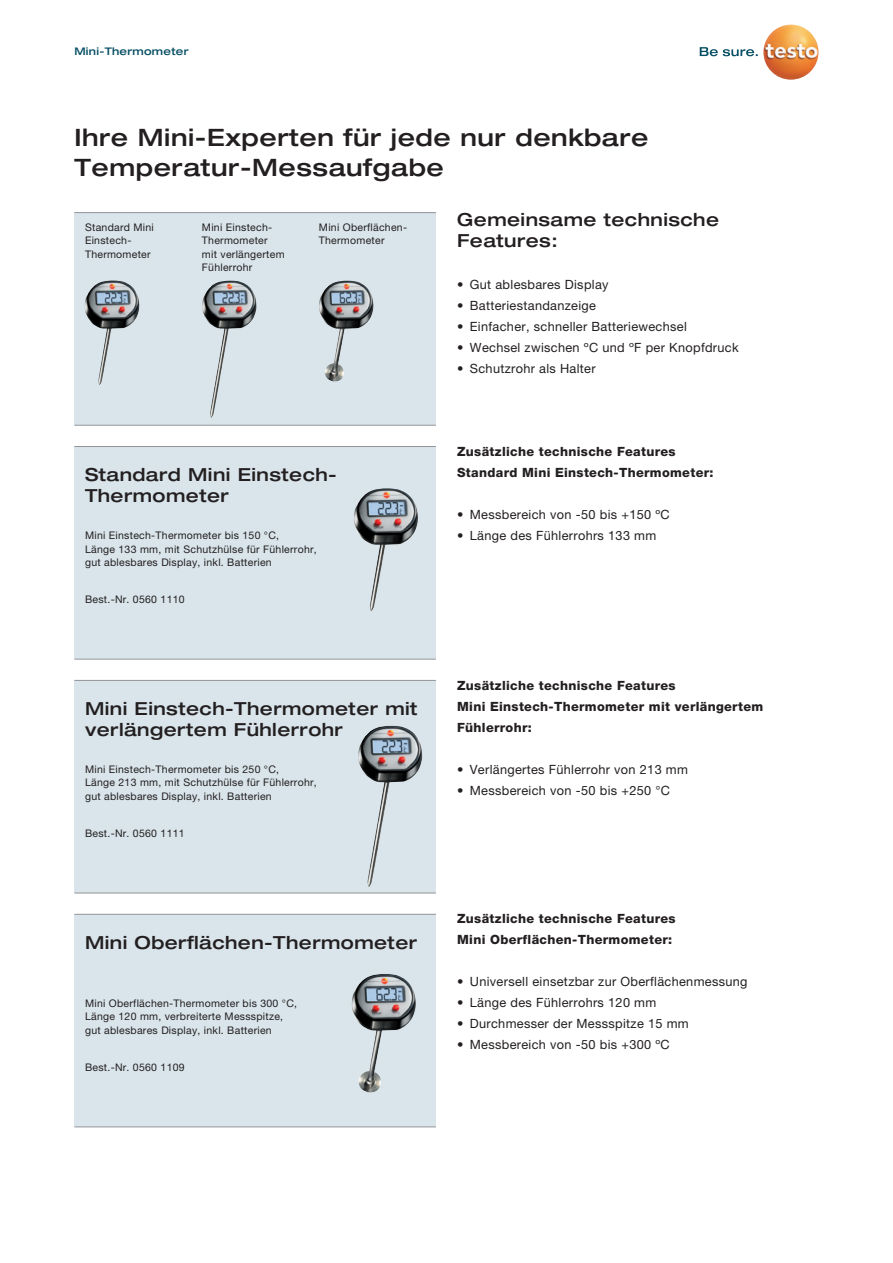
<style>
.page{position:relative;width:893px;height:1263px;background:#fff}
.page>*{position:absolute;margin:0;border:0;box-sizing:border-box;transform-origin:0 0}
.t1{font:500 expanded 24px/30px "Helvetica Neue LTW1 G";letter-spacing:.025em;color:#231f20}
.t2{font:500 expanded 18px/21px "Helvetica Neue LTW1 G";letter-spacing:.025em;color:#231f20}
.t3{font:12.75px "Helvetica Neue LTW1 G";letter-spacing:.025em;color:#231f20}
.t4{font:800 12.75px/21px "Helvetica Neue LTW1 G";letter-spacing:.025em;color:#231f20}
.t5{font:10.5px/13.5px "Helvetica Neue LTW1 G";letter-spacing:.025em;color:#231f20}
.t6{font:500 expanded 10.5px "Helvetica Neue LTW1 G";letter-spacing:.025em;color:#074f64}
</style>
<div class="page">
<div style="left:74px;top:446px;width:362px;height:213px;background:#d9e5eb"></div>
<div style="left:74px;top:213px;width:362px;height:212px;background:#d9e5eb"></div>
<div style="left:74px;top:680px;width:362px;height:213px;background:#d9e5eb"></div>
<div style="left:74px;top:914px;width:362px;height:213px;background:#d9e5eb"></div>
<hr style="left:74px;top:446px;width:362px;height:1px;background:#939598">
<hr style="left:74px;top:212px;width:362px;height:1px;background:#939598">
<hr style="left:74px;top:680px;width:362px;height:1px;background:#939598">
<hr style="left:74px;top:914px;width:362px;height:1px;background:#939598">
<hr style="left:74px;top:659px;width:362px;height:1px;background:#939598">
<hr style="left:74px;top:425px;width:362px;height:1px;background:#939598">
<hr style="left:74px;top:893px;width:362px;height:1px;background:#939598">
<hr style="left:74px;top:1126px;width:362px;height:1px;background:#939598">
<img style="left:353px;top:488px;width:65px;height:123px">
<img style="left:358px;top:726px;width:65px;height:161px">
<img style="left:351px;top:974px;width:65px;height:118px">
<img style="left:84px;top:280px;width:56px;height:105px">
<img style="left:202px;top:281px;width:55px;height:137px">
<img style="left:319px;top:281px;width:55px;height:101px">
<svg style="left:700px;top:47px;width:58px;height:9px"></svg>
<img style="left:763px;top:24px;width:56px;height:56px;border-radius:28px">
<p class="t6" style="left:74px;top:44px;width:116px">Mini-Thermometer</p>
<h1 class="t1" style="left:74px;top:121px;width:576px">Ihre Mini-Experten für jede nur denkbare<br>Temperatur-Messaufgabe</h1>
<p class="t5" style="left:85px;top:220px;width:70px">Standard Mini<br>Einstech-<br>Thermometer</p>
<p class="t5" style="left:202px;top:220px;width:84px">Mini Einstech-<br>Thermometer mit verlängertem<br>Fühlerrohr</p>
<p class="t5" style="left:319px;top:220px;width:90px">Mini Oberflächen-<br>Thermometer</p>
<h2 class="t2" style="left:85px;top:464px;width:253px">Standard Mini Einstech-<br>Thermometer</h2>
<p class="t5" style="left:85px;top:528px;width:233px">Mini Einstech-Thermometer bis 150 °C,<br>Länge 133 mm, mit Schutzhülse für Fühlerrohr, gut ablesbares Display, inkl. Batterien</p>
<p class="t5" style="left:85px;top:592px;width:101px">Best.-Nr. 0560 1110</p>
<h2 class="t2" style="left:85px;top:698px;width:334px">Mini Einstech-Thermometer mit verlängertem Fühlerrohr</h2>
<p class="t5" style="left:85px;top:762px;width:233px">Mini Einstech-Thermometer bis 250 °C,<br>Länge 213 mm, mit Schutzhülse für Fühlerrohr, gut ablesbares Display, inkl. Batterien</p>
<p class="t5" style="left:85px;top:826px;width:101px">Best.-Nr. 0560 1111</p>
<h2 class="t2" style="left:85px;top:932px;width:334px">Mini Oberflächen-Thermometer</h2>
<p class="t5" style="left:85px;top:996px;width:214px">Mini Oberflächen-Thermometer bis 300 °C,<br>Länge 120 mm, verbreiterte Messspitze, gut ablesbares Display, inkl. Batterien</p>
<p class="t5" style="left:85px;top:1060px;width:101px">Best.-Nr. 0560 1109</p>
<h2 class="t2" style="left:457px;top:209px;width:263px">Gemeinsame technische<br>Features:</h2>
<p class="t3" style="left:457px;top:277px;width:153px">• Gut ablesbares Display</p>
<p class="t3" style="left:457px;top:298px;width:140px">• Batteriestandanzeige</p>
<p class="t3" style="left:457px;top:319px;width:231px">• Einfacher, schneller Batteriewechsel</p>
<p class="t3" style="left:457px;top:340px;width:283px">• Wechsel zwischen ºC und ºF per Knopfdruck</p>
<p class="t3" style="left:457px;top:361px;width:140px">• Schutzrohr als Halter</p>
<p class="t4" style="left:457px;top:441px;width:258px">Zusätzliche technische Features<br>Standard Mini Einstech-Thermometer:</p>
<p class="t3" style="left:457px;top:506px;width:214px">• Messbereich von -50 bis +150 ºC</p>
<p class="t3" style="left:457px;top:527px;width:201px">• Länge des Fühlerrohrs 133 mm</p>
<p class="t4" style="left:457px;top:674px;width:308px">Zusätzliche technische Features<br>Mini Einstech-Thermometer mit verlängertem<br>Fühlerrohr:</p>
<p class="t3" style="left:457px;top:761px;width:232px">• Verlängertes Fühlerrohr von 213 mm</p>
<p class="t3" style="left:457px;top:782px;width:214px">• Messbereich von -50 bis +250 °C</p>
<p class="t4" style="left:457px;top:908px;width:220px">Zusätzliche technische Features<br>Mini Oberflächen-Thermometer:</p>
<p class="t3" style="left:457px;top:974px;width:292px">• Universell einsetzbar zur Oberflächenmessung</p>
<p class="t3" style="left:457px;top:995px;width:201px">• Länge des Fühlerrohrs 120 mm</p>
<p class="t3" style="left:457px;top:1016px;width:233px">• Durchmesser der Messspitze 15 mm</p>
<p class="t3" style="left:457px;top:1037px;width:214px">• Messbereich von -50 bis +300 ºC</p>
</div>
